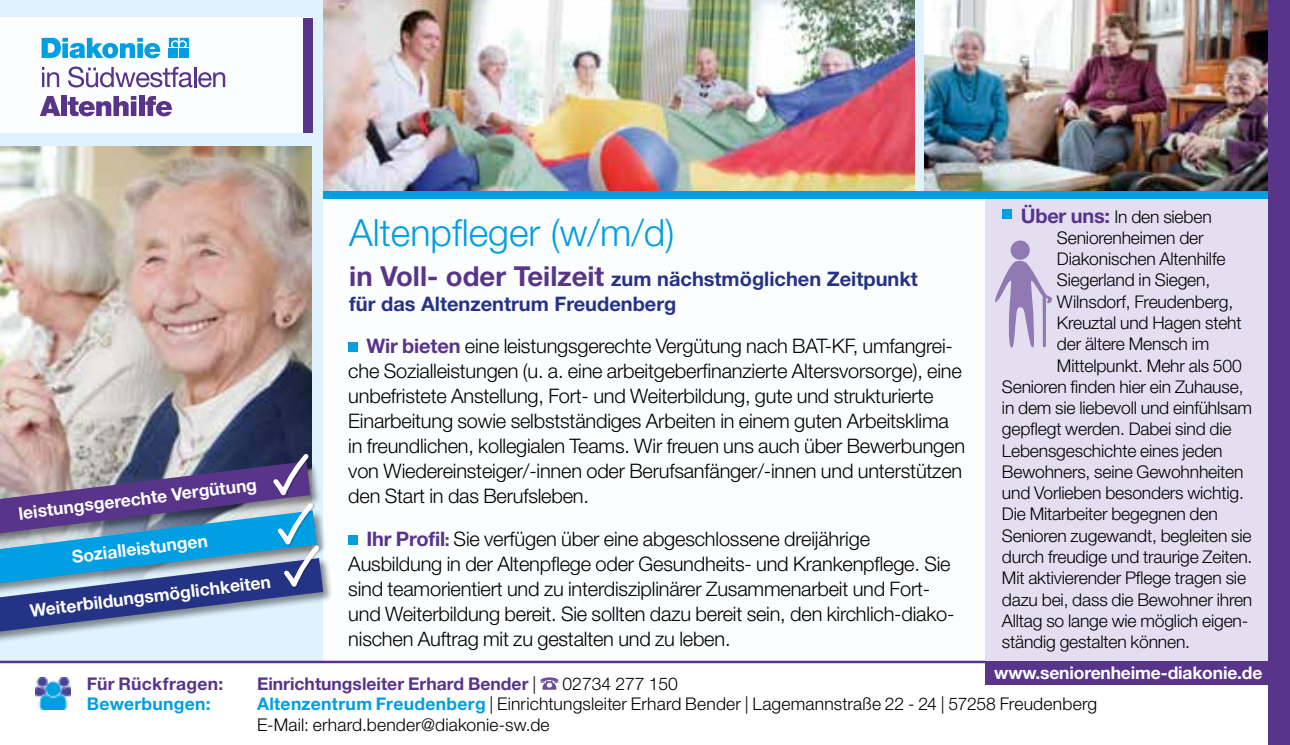
<style>
.page{position:relative;width:1290px;height:745px;background:#fff}
.page>*{position:absolute;margin:0;border:0;box-sizing:border-box;transform-origin:0 0}
.t1{font:300 37.5px "Helvetica Neue LT Pro";color:#009ee3}
.t2{font:300 20px/25px "Helvetica Neue LT Pro";letter-spacing:-.01em;color:#000}
.t3{font:700 20px/25px "Helvetica Neue LT Pro";color:#253386}
.t4{font:300 17.5px "Helvetica Neue LT Pro";letter-spacing:-.01em;color:#000}
.t5{font:300 17.5px/21.2px "Helvetica Neue LT Pro";letter-spacing:.01em;color:#000}
.t6{font:700 17.5px "Helvetica Neue LT Pro";letter-spacing:-.01em;color:#fff}
.t7{font:700 17.5px "Helvetica Neue LT Pro";color:#58348b}
.t8{font:700 17.5px "Helvetica Neue LT Pro";letter-spacing:.015em;color:#009ee3}
.s1{font-weight:700;font-size:20px;color:#58348b}
.s2{font-size:27.5px;color:#58348b}
.s3{font-weight:700;color:#58348b}
.s4{font-weight:700;font-size:17.5px;color:#58348b}
.s5{font-weight:300;color:#000}
.s6{font-weight:700;color:#009ee3}
</style>
<div class="page">
<div style="left:0;top:0;width:1276px;height:660px;background:#dff2fd"></div>
<div style="left:323px;top:196px;width:662px;height:548px;background:#fff"></div>
<div style="left:985px;top:195px;width:285px;height:471px;background:#e3def0"></div>
<img style="left:0;top:146px;width:312px;height:303px">
<div style="left:348px;top:342px;width:10px;height:10px;background:#009ee3"></div>
<div style="left:348px;top:534px;width:10px;height:10px;background:#009ee3"></div>
<svg style="left:540px;top:677px;width:18px;height:12px"></svg>
<div style="left:0;top:17px;width:310px;height:116px;background:#fff"></div>
<div style="left:303px;top:18px;width:9px;height:114px;background:#58348b"></div>
<img style="left:35px;top:677px;width:35px;height:32px">
<div style="left:0;top:557px;width:334px;height:87px;background:#000;opacity:.43"></div>
<svg style="left:0;top:449px;width:324px;height:182px;background:#627ead"></svg>
<svg style="left:42px;top:38px;width:118px;height:20px"></svg>
<svg style="left:169px;top:38px;width:20px;height:9px"></svg>
<div style="left:169px;top:49px;width:9px;height:9px;background:#009ee3"></div>
<div style="left:180px;top:49px;width:9px;height:9px;background:#009ee3"></div>
<svg style="left:42px;top:67px;width:17px;height:20px"></svg>
<svg style="left:68px;top:66px;width:124px;height:21px"></svg>
<hr style="left:194px;top:67px;width:2px;height:20px;background:#58348b">
<svg style="left:198px;top:72px;width:27px;height:15px"></svg>
<svg style="left:40px;top:96px;width:21px;height:20px"></svg>
<div style="left:61px;top:96px;width:6px;height:20px;background:#58348b"></div>
<svg style="left:68px;top:96px;width:68px;height:20px"></svg>
<div style="left:139px;top:96px;width:5px;height:20px;background:#58348b"></div>
<svg style="left:145px;top:96px;width:27px;height:20px"></svg>
<img style="left:323px;top:0;width:591px;height:191px">
<img style="left:924px;top:0;width:345px;height:191px">
<svg style="left:1010px;top:240px;width:20px;height:19px"></svg>
<svg style="left:995px;top:260px;width:57px;height:88px"></svg>
<div style="left:1002px;top:209px;width:10px;height:10px;background:#009ee3"></div>
<hr style="left:0;top:660px;width:985px;height:2px;background:#58348b">
<div style="left:323px;top:191px;width:955px;height:7px;background:#009ee3"></div>
<div style="left:1269px;top:0;width:21px;height:744px;background:#58348b"></div>
<div style="left:985px;top:660px;width:298px;height:24px;background:#58348b"></div>
<p class="t4" style="left:1021px;top:205px;width:193px"><span class="s1">Über uns:</span> In den sieben</p>
<p class="t4" style="left:1057px;top:227px;width:148px">Seniorenheimen der</p>
<p class="t4" style="left:1057px;top:248px;width:170px">Diakonischen Altenhilfe</p>
<p class="t4" style="left:1057px;top:269px;width:155px">Siegerland in Siegen,</p>
<p class="t4" style="left:1057px;top:290px;width:178px">Wilnsdorf, Freudenberg,</p>
<p class="t4" style="left:1057px;top:312px;width:186px">Kreuztal und Hagen steht</p>
<p class="t4" style="left:1057px;top:333px;width:154px">der ältere Mensch im</p>
<p class="t4" style="left:1057px;top:354px;width:186px">Mittelpunkt. Mehr als 500</p>
<p class="t4" style="left:1002px;top:375px;width:243px">Senioren finden hier ein Zuhause,</p>
<p class="t4" style="left:1002px;top:397px;width:251px">in dem sie liebevoll und einfühlsam</p>
<p class="t4" style="left:1002px;top:418px;width:231px">gepflegt werden. Dabei sind die</p>
<p class="t4" style="left:1002px;top:439px;width:222px">Lebensgeschichte eines jeden</p>
<p class="t4" style="left:1002px;top:460px;width:243px">Bewohners, seine Gewohnheiten</p>
<p class="t4" style="left:1002px;top:482px;width:243px">und Vorlieben besonders wichtig.</p>
<p class="t4" style="left:1002px;top:503px;width:217px">Die Mitarbeiter begegnen den</p>
<p class="t4" style="left:1002px;top:524px;width:251px">Senioren zugewandt, begleiten sie</p>
<p class="t4" style="left:1002px;top:545px;width:252px">durch freudige und traurige Zeiten.</p>
<p class="t4" style="left:1002px;top:567px;width:246px">Mit aktivierender Pflege tragen sie</p>
<p class="t4" style="left:1002px;top:588px;width:252px">dazu bei, dass die Bewohner ihren</p>
<p class="t4" style="left:1002px;top:609px;width:248px">Alltag so lange wie möglich eigen-</p>
<p class="t4" style="left:1002px;top:630px;width:190px">ständig gestalten können.</p>
<p class="t6" style="left:994px;top:661px;width:270px">www.seniorenheime-diakonie.de</p>
<h1 class="t1" style="left:349px;top:209px;width:327px">Altenpfleger (w/m/d)</h1>
<p class="t3" style="left:349px;top:265px;width:570px"><span class="s2">in Voll- oder Teilzeit</span> zum nächstmöglichen Zeitpunkt für das Altenzentrum Freudenberg</p>
<p class="t2" style="left:348px;top:333px;width:618px;text-indent:18px"><span class="s3">Wir bieten</span> eine leistungsgerechte Vergütung nach BAT-KF, umfangrei&shy;che Sozialleistungen (u. a. eine arbeitgeberfinanzierte Altersvorsorge), eine unbefristete Anstellung, Fort- und Weiterbildung, gute und strukturierte Einarbeitung sowie selbstständiges Arbeiten in einem guten Arbeitsklima in freundlichen, kollegialen Teams. Wir freuen uns auch über Bewerbungen von Wiedereinsteiger/-innen oder Berufsanfänger/-innen und unterstützen den Start in das Berufsleben.</p>
<p class="t2" style="left:348px;top:525px;width:608px;text-indent:18px"><span class="s3">Ihr Profil</span><span class="s4">:</span> Sie verfügen über eine abgeschlossene dreijährige Ausbildung in der Altenpflege oder Gesundheits- und Krankenpflege. Sie sind teamorientiert und zu interdisziplinärer Zusammenarbeit und Fort&shy;und Weiterbildung bereit. Sie sollten dazu bereit sein, den kirchlich-diako&shy;nischen Auftrag mit zu gestalten und zu leben.</p>
<p class="t6" style="left:17px;top:502px;width:241px;rotate:-7deg">leistungsgerechte Vergütung</p>
<p class="t6" style="left:71px;top:545px;width:138px;rotate:-7deg">Sozialleistungen</p>
<p class="t6" style="left:29px;top:599px;width:244px;rotate:-7deg">Weiterbildungsmöglichkeiten</p>
<p class="t7" style="left:87px;top:672px;width:138px">Für Rückfragen:</p>
<p class="t7" style="left:257px;top:672px;width:281px">Einrichtungsleiter Erhard Bender <span class="s5">|</span></p>
<p class="t4" style="left:562px;top:672px;width:117px">02734 277 150</p>
<p class="t8" style="left:87px;top:692px;width:125px">Bewerbungen:</p>
<p class="t5" style="left:257px;top:692px;width:842px"><span class="s6">Altenzentrum Freudenberg</span> | Einrichtungsleiter Erhard Bender | Lagemannstraße 22 - 24 | 57258 Freudenberg<br>E-Mail: erhard.bender@diakonie-sw.de</p>
</div>
